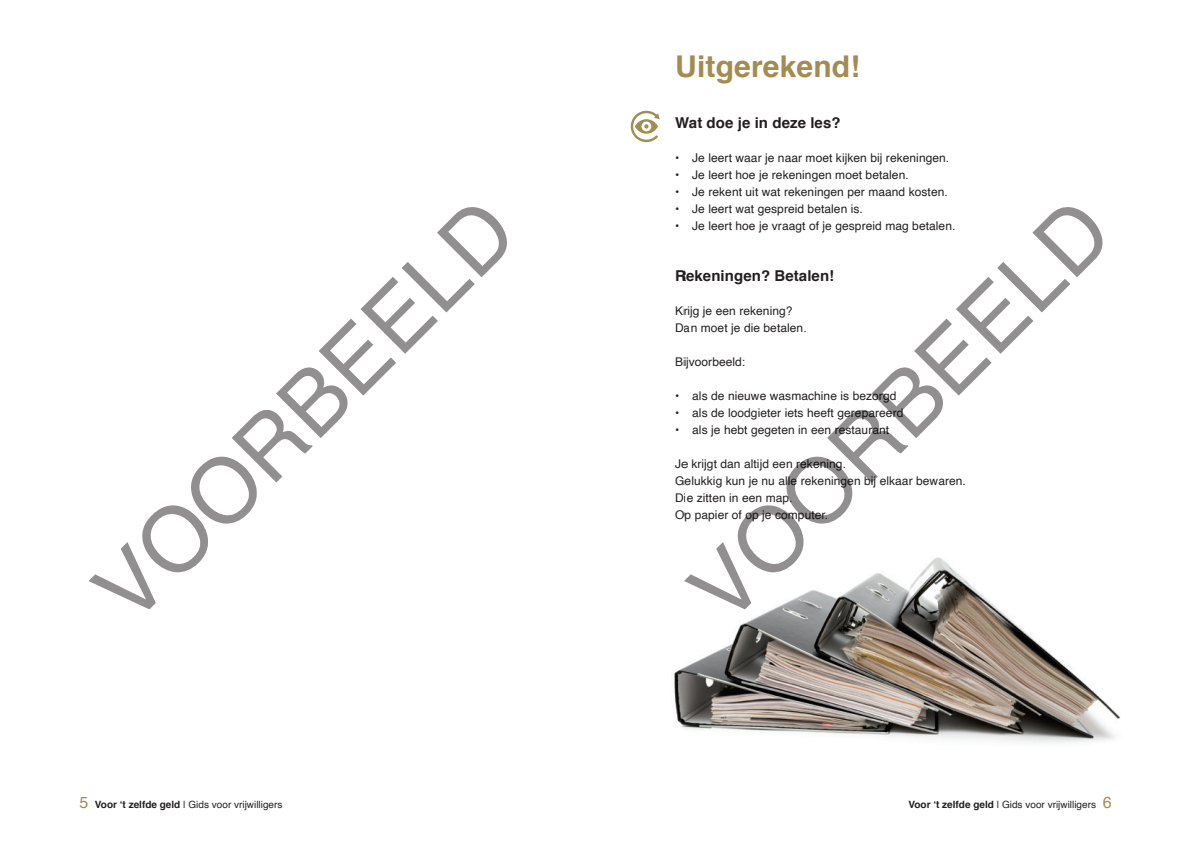
<style>
.page{position:relative;width:1191px;height:842px;background:#fff}
.page>*{position:absolute;margin:0;border:0;box-sizing:border-box;transform-origin:0 0}
._1__hoofdstuk_30-12{font:700 30px "Helvetica";letter-spacing:.005em;color:#a38c4f}
._2__paragraaf_15-6{font:700 15px "Helvetica";letter-spacing:.005em;color:#231f20}
._4__plat_12-6{font:12px "Helvetica";letter-spacing:.005em;color:#231f20}
.t1{font:10px "Helvetica";color:#231f20}
.s1{font-size:16px;color:#a38c4f}
.s2{font-weight:700}
</style>
<div class="page">
<svg style="left:630px;top:110px;width:29px;height:32px"></svg>
<img style="left:674px;top:609px;width:446px;height:134px">
<svg style="left:88px;top:207px;width:419px;height:402px"></svg>
<svg style="left:684px;top:207px;width:419px;height:402px"></svg>
<p class="_1__hoofdstuk_30-12" style="left:675px;top:42px;width:187px">Uitgerekend!</p>
<p class="_2__paragraaf_15-6" style="left:675px;top:110px;width:167px">Wat doe je in deze les?</p>
<p class="_4__plat_12-6" style="left:675px;top:148px;width:275px">• Je leert waar je naar moet kijken bij rekeningen.</p>
<p class="_4__plat_12-6" style="left:675px;top:165px;width:235px">• Je leert hoe je rekeningen moet betalen.</p>
<p class="_4__plat_12-6" style="left:675px;top:182px;width:274px">• Je rekent uit wat rekeningen per maand kosten.</p>
<p class="_4__plat_12-6" style="left:675px;top:199px;width:189px">• Je leert wat gespreid betalen is.</p>
<p class="_4__plat_12-6" style="left:675px;top:216px;width:282px">• Je leert hoe je vraagt of je gespreid mag betalen.</p>
<p class="_2__paragraaf_15-6" style="left:675px;top:263px;width:160px">Rekeningen? Betalen!</p>
<p class="_4__plat_12-6" style="left:675px;top:301px;width:119px">Krijg je een rekening?</p>
<p class="_4__plat_12-6" style="left:675px;top:318px;width:133px">Dan moet je die betalen.</p>
<p class="_4__plat_12-6" style="left:675px;top:352px;width:72px">Bijvoorbeeld:</p>
<p class="_4__plat_12-6" style="left:675px;top:386px;width:223px">• als de nieuwe wasmachine is bezorgd</p>
<p class="_4__plat_12-6" style="left:675px;top:403px;width:230px">• als de loodgieter iets heeft gerepareerd</p>
<p class="_4__plat_12-6" style="left:675px;top:420px;width:215px">• als je hebt gegeten in een restaurant</p>
<p class="_4__plat_12-6" style="left:675px;top:454px;width:172px">Je krijgt dan altijd een rekening.</p>
<p class="_4__plat_12-6" style="left:675px;top:471px;width:292px">Gelukkig kun je nu alle rekeningen bij elkaar bewaren.</p>
<p class="_4__plat_12-6" style="left:675px;top:488px;width:119px">Die zitten in een map.</p>
<p class="_4__plat_12-6" style="left:675px;top:505px;width:155px">Op papier of op je computer.</p>
<p class="t1" style="left:79px;top:797px;width:204px"><span class="s1">5</span> <span class="s2">Voor ‘t zelfde geld</span> | Gids voor vrijwilligers</p>
<p class="t1" style="left:908px;top:797px;width:205px"><span class="s2">Voor ‘t zelfde geld</span> | Gids voor vrijwilligers <span class="s1">6</span></p>
</div>
